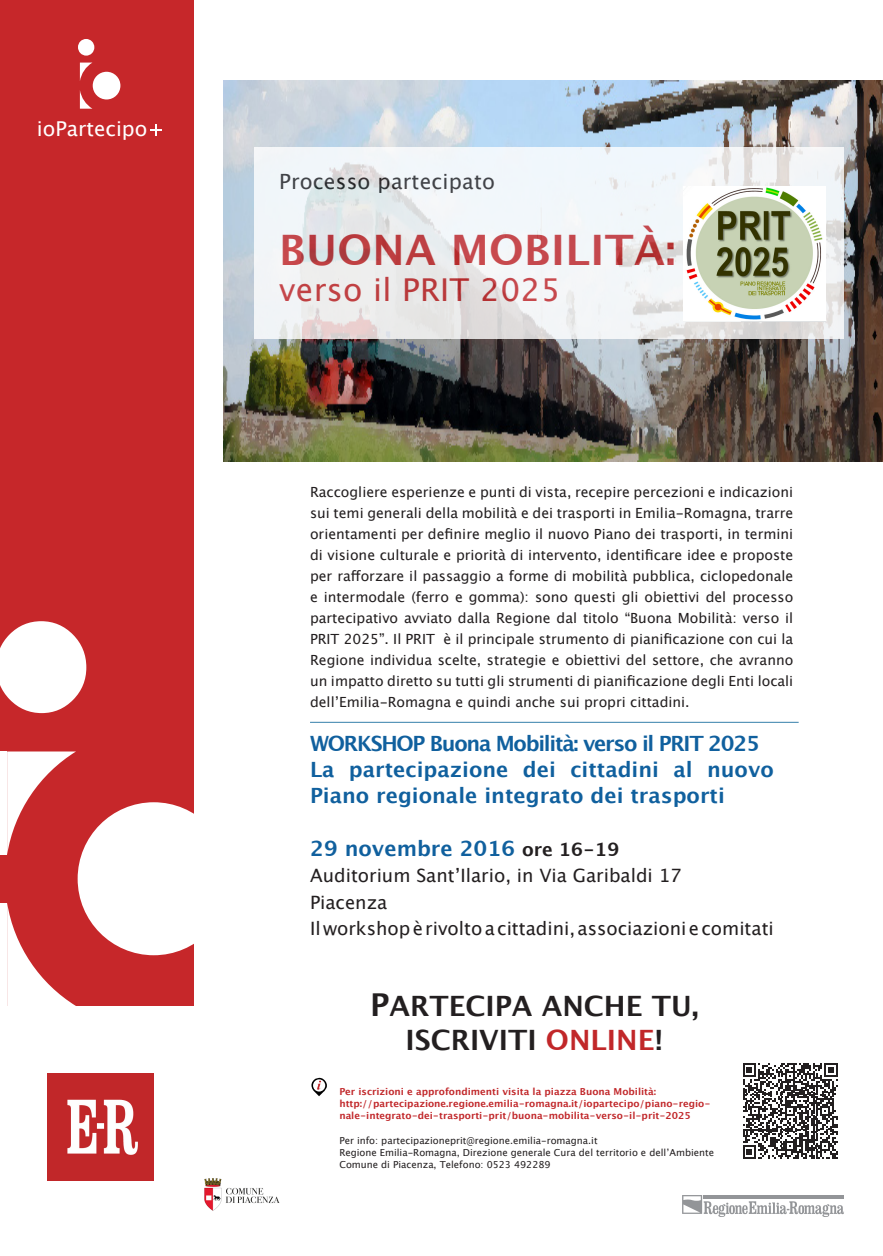
<style>
.page{position:relative;width:883px;height:1256px;background:#fff}
.page>*{position:absolute;margin:0;border:0;box-sizing:border-box;transform-origin:0 0}
.t1{font:700 42px "Lucida Grande";letter-spacing:.01em;color:#c62629}
.t2{font:31.5px "Lucida Grande";letter-spacing:.01em;color:#c62629}
.t3{font:700 28px/33.6px "Lucida Grande";color:#231f20;text-align:center}
.t4{font:700 21px/26.2px "Lucida Grande";color:#10609e}
.t5{font:700 21px "Lucida Grande";letter-spacing:-.06em;color:#10609e}
.t6{font:21px "Lucida Grande";letter-spacing:.01em;color:#231f20}
.t7{font:20.47px "Lucida Grande";color:#fff}
.t8{font:18.38px "Lucida Grande";color:#231f20}
.t9{font:14px/21px "Lucida Grande";color:#231f20;text-align:justify}
.t10{font:700 9.62px/12.2px "Lucida Grande";color:#c1272a}
.t11{font:9.62px "Lucida Grande";color:#231f20}
.s1{font-size:18.38px;color:#231f20}
.s2{font-size:31.5px}
.s3{color:#c12729}
</style>
<div class="page">
<div style="left:0;top:0;width:193px;height:1005px;background:#c6272a"></div>
<img style="left:47px;top:1073px;width:107px;height:106px">
<svg style="left:150px;top:124px;width:12px;height:12px"></svg>
<svg style="left:78px;top:39px;width:16px;height:17px"></svg>
<div style="left:93px;top:72px;width:27px;height:27px;background:#fff;border-radius:50%"></div>
<svg style="left:80px;top:63px;width:12px;height:18px"></svg>
<svg style="left:80px;top:91px;width:12px;height:18px"></svg>
<svg style="left:0;top:621px;width:86px;height:92px"></svg>
<div style="left:78px;top:802px;width:152px;height:153px;background:#fff;border-radius:50%"></div>
<svg style="left:7px;top:751px;width:69px;height:103px"></svg>
<svg style="left:7px;top:903px;width:68px;height:102px"></svg>
<div style="left:0;top:902px;width:7px;height:111px;background:#fff"></div>
<div style="left:0;top:751px;width:7px;height:103px;background:#fff"></div>
<svg style="left:682px;top:1195px;width:162px;height:21px"></svg>
<img style="left:224px;top:81px;width:659px;height:380px">
<svg style="left:254px;top:148px;width:590px;height:191px;fill:#f1f5f8"></svg>
<hr style="left:310px;top:721px;width:489px;height:1px;background:#10689b">
<svg style="left:311px;top:1077px;width:16px;height:18px"></svg>
<img style="left:204px;top:1178px;width:76px;height:33px">
<img style="left:684px;top:186px;width:141px;height:136px">
<svg style="left:743px;top:1063px;width:95px;height:95px"></svg>
<h3 class="t7" style="left:37px;top:117px;width:112px">ioPartecipo</h3>
<h3 class="t6" style="left:279px;top:169px;width:217px">Processo partecipato</h3>
<h1 class="t1" style="left:279px;top:225px;width:398px">BUONA MOBILITÀ:</h1>
<h2 class="t2" style="left:279px;top:272px;width:283px">verso il PRIT 2025</h2>
<p class="t9" style="left:310px;top:481px;width:485px">Raccogliere esperienze e punti di vista, recepire percezioni e indicazioni sui temi generali della mobilità e dei trasporti in Emilia-Romagna, trarre orientamenti per definire meglio il nuovo Piano dei trasporti, in termini di visione culturale e priorità di intervento, identificare idee e proposte per rafforzare il passaggio a forme di mobilità pubblica, ciclopedonale e intermodale (ferro e gomma): sono questi gli obiettivi del processo partecipativo avviato dalla Regione dal titolo “Buona Mobilità: verso il PRIT 2025”. Il PRIT è il principale strumento di pianificazione con cui la Regione individua scelte, strategie e obiettivi del settore, che avranno un impatto diretto su tutti gli strumenti di pianificazione degli Enti locali dell’Emilia-Romagna e quindi anche sui propri cittadini.</p>
<p class="t5" style="left:310px;top:731px;width:451px">WORKSHOP Buona Mobilità: verso il PRIT 2025</p>
<p class="t4" style="left:310px;top:756px;width:465px">La partecipazione dei cittadini al nuovo<br>Piano regionale integrato dei trasporti</p>
<p class="t4" style="left:310px;top:835px;width:311px">29 novembre 2016 <span class="s1">ore 16-19</span></p>
<p class="t8" style="left:310px;top:864px;width:373px">Auditorium Sant’Ilario, in Via Garibaldi 17</p>
<p class="t8" style="left:310px;top:891px;width:79px">Piacenza</p>
<p class="t8" style="left:310px;top:917px;width:465px">Il workshop è rivolto a cittadini, associazioni e comitati</p>
<p class="t3" style="left:370px;top:989px;width:330px"><span class="s2">P</span>ARTECIPA ANCHE TU,<br>ISCRIVITI <span class="s3">ONLINE</span>!</p>
<p class="t10" style="left:339px;top:1084px;width:318px">Per iscrizioni e approfondimenti visita la piazza Buona Mobilità:</p>
<p class="t10" style="left:339px;top:1097px;width:373px">http://partecipazione.regione.emilia-romagna.it/iopartecipo/piano-regio&shy;nale-integrato-dei-trasporti-prit/buona-mobilita-verso-il-prit-2025</p>
<p class="t11" style="left:339px;top:1134px;width:260px">Per info: partecipazioneprit@regione.emilia-romagna.it</p>
<p class="t11" style="left:339px;top:1146px;width:376px">Regione Emilia-Romagna, Direzione generale Cura del territorio e dell’Ambiente</p>
<p class="t11" style="left:339px;top:1158px;width:213px">Comune di Piacenza, Telefono: 0523 492289</p>
</div>
